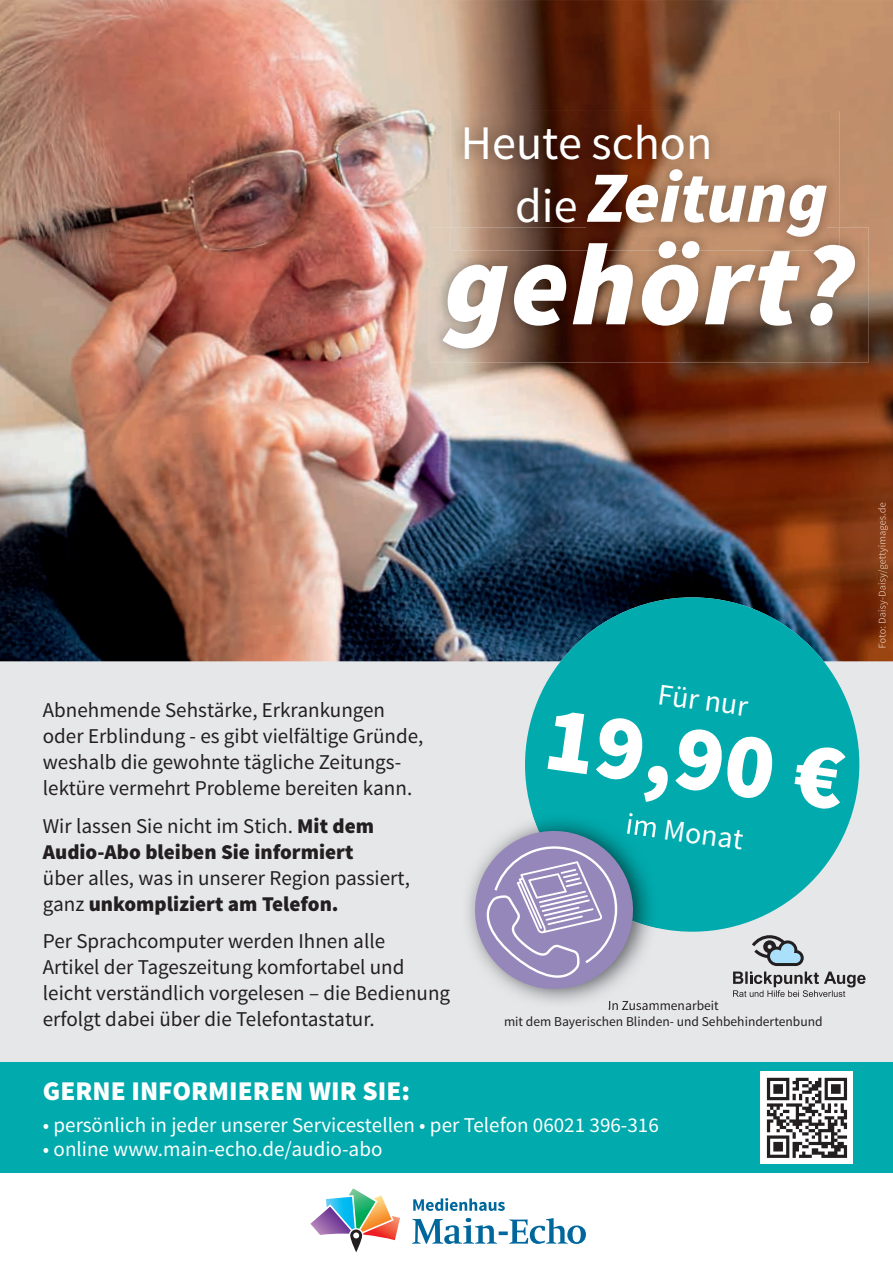
<style>
.page{position:relative;width:893px;height:1263px;background:#fff}
.page>*{position:absolute;margin:0;border:0;box-sizing:border-box;transform-origin:0 0}
.t1{font:italic 900 116.55px "Source Sans Pro";letter-spacing:.02em;color:#fff}
.t2{font:900 93.3px "Source Sans Pro";color:#fff}
.t3{font:italic 900 72.3px "Source Sans Pro";color:#fff}
.t4{font:48.15px "Source Sans Pro";color:#fff}
.t5{font:30.15px "Source Sans Pro";color:#fff}
.t6{font:900 27.15px "Source Sans Pro";color:#fff}
.t7{font:21px/26px "Source Sans Pro";color:#231f20}
.t8{font:21px "Source Sans Pro";color:#fff}
.t9{font:900 21px/26px "Source Sans Pro";color:#231f20}
.t10{font:13.5px/16.2px "Source Sans Pro";color:#231f20;text-align:center}
.s1{font-weight:400;font-style:normal;font-size:48.15px}
.s2{font-weight:400}
.s3{font-weight:900}
</style>
<div class="page">
<div style="left:0;top:0;width:893px;height:1173px;background:#e6e7e9"></div>
<svg style="left:310px;top:1188px;width:90px;height:64px"></svg>
<svg style="left:412px;top:1218px;width:174px;height:26px"></svg>
<svg style="left:413px;top:1198px;width:92px;height:13px"></svg>
<img style="left:0;top:0;width:893px;height:661px">
<img style="left:451px;top:111px;width:389px;height:139px">
<img style="left:587px;top:169px;width:240px;height:58px">
<div style="left:0;top:1062px;width:893px;height:111px;background:#00aaad"></div>
<div style="left:760px;top:1071px;width:93px;height:93px;background:#fff"></div>
<svg style="left:767px;top:1078px;width:80px;height:80px"></svg>
<img style="left:878px;top:503px;width:10px;height:145px">
<svg style="left:733px;top:943px;width:133px;height:54px"></svg>
<svg style="left:514px;top:586px;width:356px;height:357px;background:#27a0a4"></svg>
<img style="left:468px;top:813px;width:189px;height:190px">
<img style="left:609px;top:1000px;width:48px;height:8px">
<img style="left:532px;top:813px;width:125px;height:115px">
<img style="left:626px;top:813px;width:31px;height:25px">
<svg style="left:470px;top:826px;width:168px;height:168px"></svg>
<img style="left:430px;top:227px;width:250px;height:135px">
<img style="left:821px;top:227px;width:48px;height:135px">
<img style="left:670px;top:250px;width:161px;height:112px">
<img style="left:587px;top:227px;width:240px;height:10px">
<h3 class="t4" style="left:461px;top:113px;width:253px">Heute schon</h3>
<h3 class="t3" style="left:515px;top:151px;width:314px"><span class="s1">die</span> Zeitung</h3>
<h1 class="t1" style="left:444px;top:210px;width:411px">gehört?</h1>
<p class="t7" style="left:43px;top:698px;width:382px">Abnehmende Sehstärke, Erkrankungen oder Erblindung - es gibt vielfältige Gründe, weshalb die gewohnte tägliche Zeitungs&shy;lektüre vermehrt Probleme bereiten kann.</p>
<p class="t9" style="left:43px;top:814px;width:333px"><span class="s2">Wir lassen Sie nicht im Stich.</span> Mit dem<br>Audio-Abo bleiben Sie informiert</p>
<p class="t7" style="left:43px;top:865px;width:369px">über alles, was in unserer Region passiert, ganz <span class="s3">unkompliziert am Telefon.</span></p>
<p class="t7" style="left:43px;top:928px;width:409px">Per Sprachcomputer werden Ihnen alle<br>Artikel der Tageszeitung komfortabel und leicht verständlich vorgelesen – die Bedienung erfolgt dabei über die Telefontastatur.</p>
<h3 class="t5" style="left:661px;top:675px;width:92px;rotate:8deg">Für nur</h3>
<h2 class="t2" style="left:554px;top:677px;width:303px;rotate:8deg">19,90 €</h2>
<h3 class="t5" style="left:629px;top:805px;width:120px;rotate:8deg">im Monat</h3>
<p class="t10" style="left:504px;top:997px;width:320px">In Zusammenarbeit<br>mit dem Bayerischen Blinden- und Sehbehindertenbund</p>
<p class="t6" style="left:43px;top:1073px;width:369px">GERNE INFORMIEREN WIR SIE:</p>
<p class="t8" style="left:43px;top:1112px;width:617px">• persönlich in jeder unserer Servicestellen • per Telefon 06021 396-316</p>
<p class="t8" style="left:43px;top:1136px;width:341px">• online www.main-echo.de/audio-abo</p>
</div>
